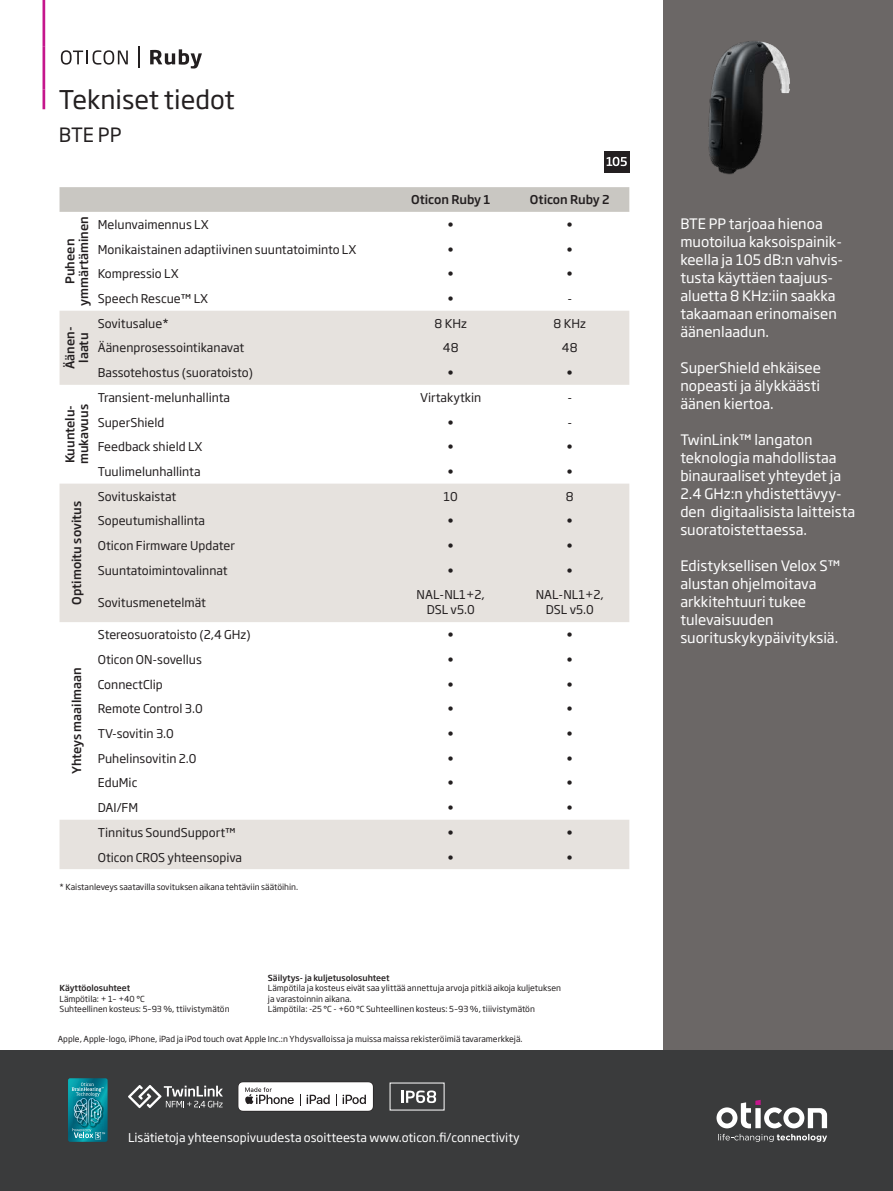
<style>
.page{position:relative;width:893px;height:1191px;background:#fff}
.page>*{position:absolute;margin:0;border:0;box-sizing:border-box;transform-origin:0 0}
.t1{font:25.5px "Soho Gothic Pro";color:#231f20}
.t2{font:19.5px "Soho Gothic Pro";color:#231f20}
.t3{font:14.25px/18px "Soho Gothic Pro";color:#fff}
.t4{font:12px/15px "Soho Gothic Pro";color:#231f20;text-align:center}
.t5{font:500 12px/13.5px "Soho Gothic Pro";color:#231f20;text-align:center}
.t6{font:12px "Soho Gothic Pro";color:#fff}
.t7{font:8.25px/10.5px "Soho Gothic Pro";color:#231f20}
.t8{font:500 8.25px "Soho Gothic Pro";color:#231f20}
</style>
<div class="page">
<div style="left:663px;top:0;width:230px;height:1191px;background:#6b6766"></div>
<div style="left:0;top:1050px;width:893px;height:141px;background:#3a3b3c"></div>
<svg style="left:128px;top:1085px;width:95px;height:23px"></svg>
<svg style="left:401px;top:1090px;width:35px;height:13px"></svg>
<svg style="left:238px;top:1082px;width:136px;height:29px;background:#e0dfdf"></svg>
<svg style="left:716px;top:1099px;width:111px;height:42px"></svg>
<div style="left:60px;top:187px;width:569px;height:25px;background:#c9c7c2"></div>
<svg style="left:60px;top:311px;width:569px;height:558px"></svg>
<hr style="left:43px;top:0;width:2px;height:47px;background:#c5168c">
<hr style="left:43px;top:47px;width:2px;height:42px;background:#c5168c">
<hr style="left:43px;top:89px;width:2px;height:20px;background:#c5168c">
<svg style="left:61px;top:50px;width:67px;height:15px"></svg>
<hr style="left:138px;top:47px;width:2px;height:21px;background:#231f20">
<svg style="left:150px;top:49px;width:52px;height:19px"></svg>
<svg style="left:68px;top:1078px;width:40px;height:63px;background:#218b9b"></svg>
<div style="left:604px;top:151px;width:25px;height:21px;background:#231f20"></div>
<svg style="left:607px;top:157px;width:20px;height:9px"></svg>
<img style="left:708px;top:41px;width:82px;height:134px">
<h1 class="t1" style="left:59px;top:80px;width:177px">Tekniset tiedot</h1>
<h2 class="t2" style="left:59px;top:119px;width:64px">BTE PP</h2>
<p class="t5" style="left:411px;top:192px;width:81px">Oticon Ruby 1</p>
<p class="t5" style="left:530px;top:192px;width:81px">Oticon Ruby 2</p>
<p class="t5" style="left:63px;top:306px;width:91px;rotate:-90deg">Puheen ymmärtäminen</p>
<p class="t4" style="left:98px;top:216px;width:112px">Melunvaimennus LX</p>
<p class="t4" style="left:448px;top:216px;width:8px">•</p>
<p class="t4" style="left:567px;top:216px;width:8px">•</p>
<p class="t4" style="left:98px;top:241px;width:260px">Monikaistainen adaptiivinen suuntatoiminto LX</p>
<p class="t4" style="left:448px;top:241px;width:8px">•</p>
<p class="t4" style="left:567px;top:241px;width:8px">•</p>
<p class="t4" style="left:98px;top:266px;width:82px">Kompressio LX</p>
<p class="t4" style="left:448px;top:266px;width:8px">•</p>
<p class="t4" style="left:567px;top:266px;width:8px">•</p>
<p class="t4" style="left:98px;top:290px;width:112px">Speech Rescue™ LX</p>
<p class="t4" style="left:448px;top:290px;width:8px">•</p>
<p class="t4" style="left:567px;top:290px;width:6px">-</p>
<p class="t5" style="left:63px;top:369px;width:44px;rotate:-90deg">Äänen&shy;laatu</p>
<p class="t5" style="left:63px;top:464px;width:62px;text-align:left;rotate:-90deg">Kuuntelu&shy;mukavuus</p>
<p class="t5" style="left:69px;top:604px;width:105px;rotate:-90deg">Optimoitu sovitus</p>
<p class="t4" style="left:98px;top:315px;width:72px">Sovitusalue*</p>
<p class="t4" style="left:435px;top:315px;width:34px">8 KHz</p>
<p class="t4" style="left:554px;top:315px;width:34px">8 KHz</p>
<p class="t4" style="left:98px;top:340px;width:148px">Äänenprosessointikanavat</p>
<p class="t4" style="left:443px;top:340px;width:17px">48</p>
<p class="t4" style="left:562px;top:340px;width:17px">48</p>
<p class="t4" style="left:98px;top:364px;width:157px">Bassotehostus (suoratoisto)</p>
<p class="t4" style="left:448px;top:364px;width:8px">•</p>
<p class="t4" style="left:567px;top:364px;width:8px">•</p>
<p class="t4" style="left:98px;top:389px;width:134px">Transient-melunhallinta</p>
<p class="t4" style="left:420px;top:389px;width:63px">Virtakytkin</p>
<p class="t4" style="left:567px;top:389px;width:6px">-</p>
<p class="t4" style="left:98px;top:414px;width:68px">SuperShield</p>
<p class="t4" style="left:448px;top:414px;width:8px">•</p>
<p class="t4" style="left:567px;top:414px;width:6px">-</p>
<p class="t4" style="left:98px;top:439px;width:106px">Feedback shield LX</p>
<p class="t4" style="left:448px;top:439px;width:8px">•</p>
<p class="t4" style="left:567px;top:439px;width:8px">•</p>
<p class="t4" style="left:98px;top:463px;width:104px">Tuulimelunhallinta</p>
<p class="t4" style="left:448px;top:463px;width:8px">•</p>
<p class="t4" style="left:567px;top:463px;width:8px">•</p>
<p class="t4" style="left:98px;top:488px;width:80px">Sovituskaistat</p>
<p class="t4" style="left:444px;top:488px;width:16px">10</p>
<p class="t4" style="left:566px;top:488px;width:9px">8</p>
<p class="t4" style="left:98px;top:513px;width:109px">Sopeutumishallinta</p>
<p class="t4" style="left:448px;top:513px;width:8px">•</p>
<p class="t4" style="left:567px;top:513px;width:8px">•</p>
<p class="t4" style="left:98px;top:537px;width:139px">Oticon Firmware Updater</p>
<p class="t4" style="left:448px;top:537px;width:8px">•</p>
<p class="t4" style="left:567px;top:537px;width:8px">•</p>
<p class="t4" style="left:98px;top:562px;width:131px">Suuntatoimintovalinnat</p>
<p class="t4" style="left:448px;top:562px;width:8px">•</p>
<p class="t4" style="left:567px;top:562px;width:8px">•</p>
<p class="t4" style="left:98px;top:594px;width:110px">Sovitusmenetelmät</p>
<p class="t4" style="left:417px;top:587px;width:70px">NAL-NL1+2,<br>DSL v5.0</p>
<p class="t4" style="left:536px;top:587px;width:70px">NAL-NL1+2,<br>DSL v5.0</p>
<p class="t4" style="left:98px;top:626px;width:154px">Stereosuoratoisto (2,4 GHz)</p>
<p class="t4" style="left:448px;top:626px;width:8px">•</p>
<p class="t4" style="left:567px;top:626px;width:8px">•</p>
<p class="t4" style="left:98px;top:651px;width:105px">Oticon ON-sovellus</p>
<p class="t4" style="left:448px;top:651px;width:8px">•</p>
<p class="t4" style="left:567px;top:651px;width:8px">•</p>
<p class="t4" style="left:98px;top:676px;width:67px">ConnectClip</p>
<p class="t4" style="left:448px;top:676px;width:8px">•</p>
<p class="t4" style="left:567px;top:676px;width:8px">•</p>
<p class="t4" style="left:98px;top:700px;width:106px">Remote Control 3.0</p>
<p class="t4" style="left:448px;top:700px;width:8px">•</p>
<p class="t4" style="left:567px;top:700px;width:8px">•</p>
<p class="t4" style="left:98px;top:725px;width:78px">TV-sovitin 3.0</p>
<p class="t4" style="left:448px;top:725px;width:8px">•</p>
<p class="t4" style="left:567px;top:725px;width:8px">•</p>
<p class="t4" style="left:98px;top:750px;width:100px">Puhelinsovitin 2.0</p>
<p class="t4" style="left:448px;top:750px;width:8px">•</p>
<p class="t4" style="left:567px;top:750px;width:8px">•</p>
<p class="t4" style="left:98px;top:775px;width:41px">EduMic</p>
<p class="t4" style="left:448px;top:775px;width:8px">•</p>
<p class="t4" style="left:567px;top:775px;width:8px">•</p>
<p class="t4" style="left:98px;top:799px;width:42px">DAI/FM</p>
<p class="t4" style="left:448px;top:799px;width:8px">•</p>
<p class="t4" style="left:567px;top:799px;width:8px">•</p>
<p class="t4" style="left:98px;top:824px;width:140px">Tinnitus SoundSupport™</p>
<p class="t4" style="left:448px;top:824px;width:8px">•</p>
<p class="t4" style="left:567px;top:824px;width:8px">•</p>
<p class="t4" style="left:98px;top:849px;width:146px">Oticon CROS yhteensopiva</p>
<p class="t4" style="left:448px;top:849px;width:8px">•</p>
<p class="t4" style="left:567px;top:849px;width:8px">•</p>
<p class="t7" style="left:60px;top:881px;width:240px">* Kaistanleveys saatavilla sovituksen aikana tehtäviin säätöihin.</p>
<p class="t5" style="left:69px;top:774px;width:108px;rotate:-90deg">Yhteys maailmaan</p>
<p class="t8" style="left:60px;top:981px;width:72px">Käyttöolosuhteet</p>
<p class="t7" style="left:60px;top:993px;width:172px">Lämpötila: + 1– +40 °C<br>Suhteellinen kosteus: 5–93 %, ttiivistymätön</p>
<p class="t8" style="left:268px;top:971px;width:123px">Säilytys- ja kuljetusolosuhteet</p>
<p class="t7" style="left:268px;top:982px;width:295px">Lämpötila ja kosteus eivät saa ylittää annettuja arvoja pitkiä aikoja kuljetuksen ja varastoinnin aikana.<br>Lämpötila: -25 °C - +60 °C Suhteellinen kosteus: 5–93 %, tiiivistymätön</p>
<p class="t7" style="left:58px;top:1033px;width:466px">Apple, Apple-logo, iPhone, iPad ja iPod touch ovat Apple Inc.:n Yhdysvalloissa ja muissa maissa rekisteröimiä tavaramerkkejä.</p>
<p class="t6" style="left:128px;top:1127px;width:393px">Lisätietoja yhteensopivuudesta osoitteesta www.oticon.fi/connectivity</p>
<p class="t3" style="left:680px;top:214px;width:164px">BTE PP tarjoaa hienoa muotoilua kaksoispainik&shy;keella ja 105 dB:n vahvis&shy;tusta käyttäen taajuus&shy;aluetta 8 KHz:iin saakka takaamaan erinomaisen äänenlaadun.</p>
<p class="t3" style="left:680px;top:358px;width:142px;text-align:justify">SuperShield ehkäisee nopeasti ja älykkäästi äänen kiertoa.</p>
<p class="t3" style="left:680px;top:430px;width:176px">TwinLink™ langaton teknologia mahdollistaa binauraaliset yhteydet ja<br>2.4 GHz:n yhdistettävyy&shy;den digitaalisista laitteista suoratoistettaessa.</p>
<p class="t3" style="left:680px;top:556px;width:162px">Edistyksellisen Velox S™ alustan ohjelmoitava arkkitehtuuri tukee tulevaisuuden suorituskykypäivityksiä.</p>
</div>
